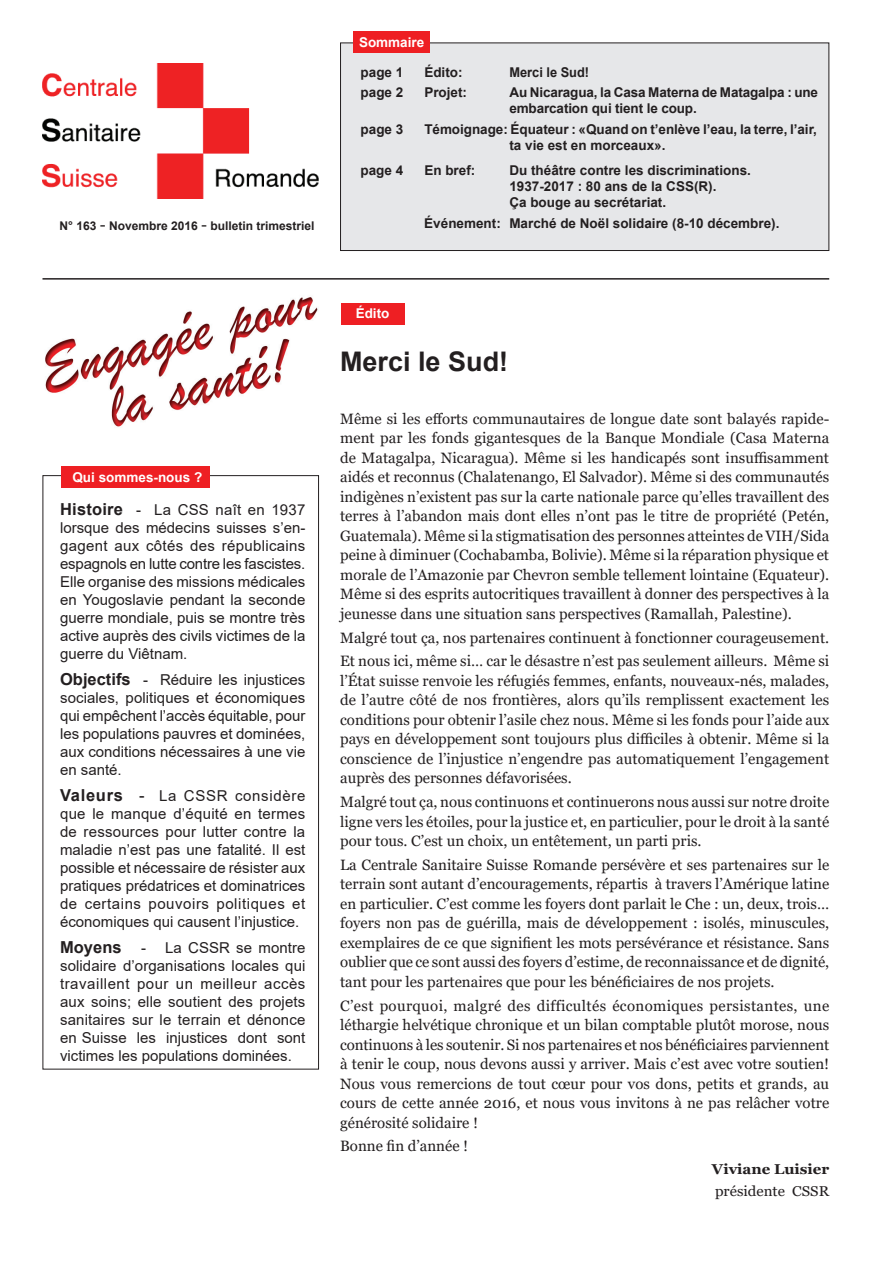
<style>
.page{position:relative;width:893px;height:1263px;background:#fff}
.page>*{position:absolute;margin:0;border:0;box-sizing:border-box;transform-origin:0 0}
.t1{font:700 27px "Arial";color:#231f20}
.t2{font:700 16.5px "Arial";color:#231f20}
.t3{font:15px/19.5px "Georgia";color:#231f20;text-align:justify}
.t4{font:15px/18px "Arial";color:#231f20;text-align:justify}
.t5{font:700 14.25px "Georgia";color:#231f20;scale:1.05 1}
.t6{font:14.25px "Georgia";color:#231f20;scale:1.05 1}
.t7{font:700 13.5px/16.2px "Arial";color:#231f20}
.t8{font:700 13.5px "Arial";color:#fff}
.t9{font:700 13.5px "Arial";color:#231f20;scale:.95 1}
.t10{font:700 12px "Arial";color:#231f20}
.s1{font-family:"Times New Roman";font-weight:400;font-size:18px}
.s2{font-weight:700;font-size:16.5px}
.s3{font-size:16.5px}
.s4{font-weight:400;font-size:15px}
</style>
<div class="page">
<hr style="left:42px;top:278px;width:787px;height:2px;background:#231f20">
<div style="left:340px;top:43px;width:489px;height:207px;background:#e6e7e9"></div>
<div style="left:340px;top:43px;width:489px;height:208px;border:1px solid #231f20"></div>
<div style="left:354px;top:32px;width:76px;height:21px;background:#ee1f23"></div>
<div style="left:61px;top:467px;width:149px;height:21px;background:#ee1f23"></div>
<img style="left:43px;top:64px;width:276px;height:135px">
<div style="left:342px;top:303px;width:63px;height:21px;background:#ee1f23"></div>
<img style="left:45px;top:297px;width:273px;height:130px">
<p class="t10" style="left:60px;top:217px;width:256px">N° 163 <span class="s1">-</span> Novembre 2016 <span class="s1">-</span> bulletin trimestriel</p>
<p class="t8" style="left:359px;top:33px;width:67px">Sommaire</p>
<p class="t7" style="left:361px;top:64px;width:44px">page 1</p>
<p class="t7" style="left:424px;top:64px;width:40px">Édito:</p>
<p class="t9" style="left:509px;top:63px;width:86px">Merci le Sud!</p>
<p class="t7" style="left:361px;top:85px;width:44px">page 2</p>
<p class="t7" style="left:424px;top:85px;width:44px">Projet:</p>
<p class="t7" style="left:509px;top:85px;width:310px">Au Nicaragua, la Casa Materna de Matagalpa : une embarcation qui tient le coup.</p>
<p class="t7" style="left:361px;top:121px;width:44px">page 3</p>
<p class="t7" style="left:509px;top:121px;width:309px;text-indent:-85px">Témoignage: Équateur : «Quand on t’enlève l’eau, la terre, l’air, ta vie est en morceaux».</p>
<p class="t7" style="left:361px;top:162px;width:44px">page 4</p>
<p class="t7" style="left:424px;top:162px;width:53px">En bref:</p>
<p class="t7" style="left:509px;top:162px;width:243px">Du théâtre contre les discriminations.<br>1937-2017 : 80 ans de la CSS(R).<br>Ça bouge au secrétariat.</p>
<p class="t7" style="left:424px;top:215px;width:357px">Événement: Marché de Noël solidaire (8-10 décembre).</p>
<p class="t8" style="left:72px;top:468px;width:131px">Qui sommes-nous ?</p>
<p class="t4" style="left:60px;top:500px;width:247px"><span class="s2">Histoire</span> - La CSS naît en 1937 lorsque des médecins suisses s’en&shy;gagent aux côtés des républicains espagnols en lutte contre les fascistes.<br>Elle organise des missions médicales en Yougoslavie pendant la seconde guerre mondiale, puis se montre très active auprès des civils victimes de la guerre du Viêtnam.</p>
<p class="t4" style="left:60px;top:671px;width:247px"><span class="s2">Objectifs</span> - Réduire les injustices sociales, politiques et économiques qui empêchent l’accès équitable, pour les populations pauvres et dominées, aux conditions nécessaires à une vie en santé.</p>
<p class="t4" style="left:60px;top:787px;width:247px"><span class="s2">Valeurs</span> <span class="s3">-</span> La CSSR considère que le manque d’équité en termes de ressources pour lutter contre la maladie n’est pas une fatalité. Il est possible et nécessaire de résister aux pratiques prédatrices et dominatrices de certains pouvoirs politiques et économiques qui causent l’injustice.</p>
<p class="t2" style="left:60px;top:936px;width:88px">Moyens <span class="s4">-</span></p>
<p class="t4" style="left:60px;top:939px;width:247px;text-indent:105px">La CSSR se montre solidaire d’organisations locales qui travaillent pour un meilleur accès aux soins; elle soutient des projets sanitaires sur le terrain et dénonce en Suisse les injustices dont sont victimes les populations dominées.</p>
<p class="t8" style="left:356px;top:304px;width:35px">Édito</p>
<h1 class="t1" style="left:340px;top:343px;width:170px">Merci le Sud!</h1>
<p class="t3" style="left:340px;top:409px;width:491px">Même si les efforts communautaires de longue date sont balayés rapide&shy;ment par les fonds gigantesques de la Banque Mondiale (Casa Materna de Matagalpa, Nicaragua). Même si les handicapés sont insuffisamment aidés et reconnus (Chalatenango, El Salvador). Même si des communautés indigènes n’existent pas sur la carte nationale parce qu’elles travaillent des terres à l’abandon mais dont elles n’ont pas le titre de propriété (Petén, Guatemala). Même si la stigmatisation des personnes atteintes de VIH/Sida peine à diminuer (Cochabamba, Bolivie). Même si la réparation physique et morale de l’Amazonie par Chevron semble tellement lointaine (Equateur).<br>Même si des esprits autocritiques travaillent à donner des perspectives à la jeunesse dans une situation sans perspectives (Ramallah, Palestine).</p>
<p class="t3" style="left:340px;top:626px;width:491px;line-height:23.7px">Malgré tout ça, nos partenaires continuent à fonctionner courageusement.<br>Et nous ici, même si… car le désastre n’est pas seulement ailleurs. Même si</p>
<p class="t3" style="left:340px;top:671px;width:491px">l’État suisse renvoie les réfugiés femmes, enfants, nouveaux-nés, malades, de l’autre côté de nos frontières, alors qu’ils remplissent exactement les conditions pour obtenir l’asile chez nous. Même si les fonds pour l’aide aux pays en développement sont toujours plus difficiles à obtenir. Même si la conscience de l’injustice n’engendre pas automatiquement l’engagement auprès des personnes défavorisées.</p>
<p class="t3" style="left:340px;top:792px;width:491px">Malgré tout ça, nous continuons et continuerons nous aussi sur notre droite ligne vers les étoiles, pour la justice et, en particulier, pour le droit à la santé pour tous. C’est un choix, un entêtement, un parti pris.</p>
<p class="t3" style="left:340px;top:855px;width:491px">La Centrale Sanitaire Suisse Romande persévère et ses partenaires sur le terrain sont autant d’encouragements, répartis à travers l’Amérique latine en particulier. C’est comme les foyers dont parlait le Che : un, deux, trois… foyers non pas de guérilla, mais de développement : isolés, minuscules, exemplaires de ce que signifient les mots persévérance et résistance. Sans oublier que ce sont aussi des foyers d’estime, de reconnaissance et de dignité, tant pour les partenaires que pour les bénéficiaires de nos projets.</p>
<p class="t3" style="left:340px;top:996px;width:491px">C’est pourquoi, malgré des difficultés économiques persistantes, une léthargie helvétique chronique et un bilan comptable plutôt morose, nous continuons à les soutenir. Si nos partenaires et nos bénéficiaires parviennent à tenir le coup, nous devons aussi y arriver. Mais c’est avec votre soutien!<br>Nous vous remercions de tout cœur pour vos dons, petits et grands, au cours de cette année 2016, et nous vous invitons à ne pas relâcher votre générosité solidaire !</p>
<p class="t3" style="left:340px;top:1137px;width:130px">Bonne fin d’année !</p>
<p class="t5" style="left:712px;top:1159px;width:113px">Viviane Luisier</p>
<p class="t6" style="left:715px;top:1182px;width:110px">présidente CSSR</p>
</div>
